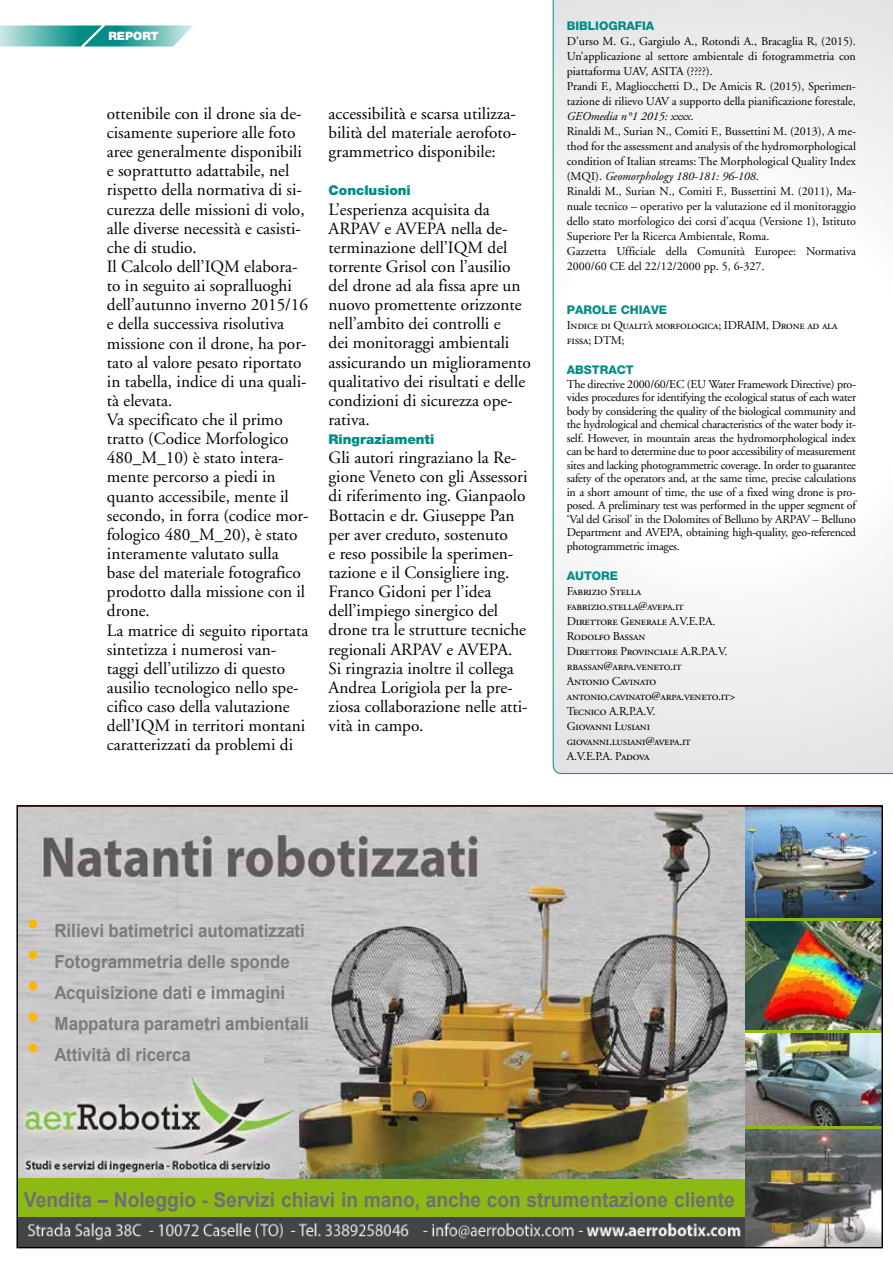
<style>
.page{position:relative;width:893px;height:1263px;background:#fff}
.page>*{position:absolute;margin:0;border:0;box-sizing:border-box;transform-origin:0 0}
.t1{font:700 20.55px "Arial";color:#6d6f71;scale:.93 1}
.t2{font:700 18.15px "Arial";color:#7a7c7f;scale:.93 1}
.t3{font:17.25px/19.2px "Adobe Garamond";color:#000}
.t4{font:900 13.5px "Helvetica Neue";color:#008d86}
.t5{font:12px/15px "Adobe Garamond";color:#000}
.t6{font:12px/15px "Adobe Garamond Regular SC";letter-spacing:-.02em;color:#000}
.t7{font:800 12px "Helvetica Neue";color:#008d86}
.t8{font:900 11.55px "Helvetica Neue";color:#fff}
.s1{font-style:italic}
.s2{font-weight:400;font-size:36px;color:#feb602}
.s3{font-style:inherit}
</style>
<div class="page">
<svg style="left:0;top:26px;width:193px;height:21px;background:#5fb7b3"></svg>
<svg style="left:553px;top:0;width:340px;height:774px"></svg>
<svg style="left:744px;top:918px;width:137px;height:259px;background:#89a83a"></svg>
<div style="left:17px;top:1177px;width:865px;height:44px;background:#8db915"></div>
<svg style="left:763px;top:918px;width:13px;height:211px"></svg>
<img style="left:744px;top:1034px;width:137px;height:91px">
<img style="left:744px;top:807px;width:137px;height:111px">
<img style="left:746px;top:921px;width:135px;height:109px">
<img style="left:264px;top:807px;width:480px;height:372px">
<img style="left:18px;top:807px;width:473px;height:70px">
<img style="left:19px;top:1073px;width:279px;height:104px">
<img style="left:18px;top:1217px;width:728px;height:29px">
<img style="left:746px;top:1129px;width:135px;height:117px">
<p class="t8" style="left:108px;top:29px;width:52px">REPORT</p>
<p class="t3" style="left:107px;top:104px;width:203px">ottenibile con il drone sia de&shy;cisamente superiore alle foto aree generalmente disponibili e soprattutto adattabile, nel rispetto della normativa di si&shy;curezza delle missioni di volo, alle diverse necessità e casisti&shy;che di studio.<br>Il Calcolo dell’IQM elabora&shy;to in seguito ai sopralluoghi dell’autunno inverno 2015/16 e della successiva risolutiva missione con il drone, ha por&shy;tato al valore pesato riportato in tabella, indice di una quali&shy;tà elevata.<br>Va specificato che il primo tratto (Codice Morfologico<br>480_M_10) è stato intera&shy;mente percorso a piedi in quanto accessibile, mente il secondo, in forra (codice mor&shy;fologico 480_M_20), è stato interamente valutato sulla base del materiale fotografico prodotto dalla missione con il drone.<br>La matrice di seguito riportata sintetizza i numerosi van&shy;taggi dell’utilizzo di questo ausilio tecnologico nello spe&shy;cifico caso della valutazione dell’IQM in territori montani caratterizzati da problemi di</p>
<p class="t3" style="left:329px;top:104px;width:190px;text-align:justify">accessibilità e scarsa utilizza&shy;bilità del materiale aerofoto&shy;grammetrico disponibile:</p>
<p class="t4" style="left:329px;top:183px;width:84px">Conclusioni</p>
<p class="t3" style="left:329px;top:200px;width:204px">L’esperienza acquisita da<br>ARPAV e AVEPA nella de&shy;terminazione dell’IQM del torrente Grisol con l’ausilio del drone ad ala fissa apre un nuovo promettente orizzonte nell’ambito dei controlli e<br>dei monitoraggi ambientali assicurando un miglioramento qualitativo dei risultati e delle condizioni di sicurezza ope&shy;rativa.</p>
<p class="t4" style="left:329px;top:431px;width:107px">Ringraziamenti</p>
<p class="t3" style="left:329px;top:449px;width:201px">Gli autori ringraziano la Re&shy;gione Veneto con gli Assessori di riferimento ing. Gianpaolo<br>Bottacin e dr. Giuseppe Pan per aver creduto, sostenuto<br>e reso possibile la sperimen&shy;tazione e il Consigliere ing.<br>Franco Gidoni per l’idea dell’impiego sinergico del drone tra le strutture tecniche regionali ARPAV e AVEPA.<br>Si ringrazia inoltre il collega<br>Andrea Lorigiola per la pre&shy;ziosa collaborazione nelle atti&shy;vità in campo.</p>
<p class="t7" style="left:567px;top:19px;width:89px">BIBLIOGRAFIA</p>
<p class="t5" style="left:567px;top:34px;width:291px">D’urso M. G., Gargiulo A., Rotondi A., Bracaglia R, (2015).<br>Un’applicazione al settore ambientale di fotogrammetria con piattaforma UAV, ASITA (????).<br>Prandi F., Magliocchetti D., De Amicis R. (2015), Sperimen&shy;tazione di rilievo UAV a supporto della pianificazione forestale, <span class="s1">GEOmedia n°1 2015: xxxx</span>.<br>Rinaldi M., Surian N., Comiti F., Bussettini M. (2013), A me&shy;thod for the assessment and analysis of the hydromorphological condition of Italian streams: The Morphological Quality Index (MQI). <span class="s1">Geomorphology 180-181: 96-108</span>.<br>Rinaldi M., Surian N., Comiti F., Bussettini M. (2011), Ma&shy;nuale tecnico – operativo per la valutazione ed il monitoraggio dello stato morfologico dei corsi d’acqua (Versione 1), Istituto Superiore Per la Ricerca Ambientale, Roma.<br>Gazzetta Ufficiale della Comunità Europee: Normativa 2000/60 CE del 22/12/2000 pp. 5, 6-327.</p>
<p class="t7" style="left:567px;top:303px;width:102px">PAROLE CHIAVE</p>
<p class="t6" style="left:567px;top:318px;width:272px">Indice di Qualità morfologica; IDRAIM, Drone ad ala fissa; DTM;</p>
<p class="t7" style="left:567px;top:363px;width:68px">ABSTRACT</p>
<p class="t5" style="left:567px;top:377px;width:291px;line-height:13.5px;text-align:justify">The directive 2000/60/EC (EU Water Framework Directive) pro&shy;vides procedures for identifying the ecological status of each water body by considering the quality of the biological community and the hydrological and chemical characteristics of the water body it&shy;self. However, in mountain areas the hydromorphological index can be hard to determine due to poor accessibility of measurement sites and lacking photogrammetric coverage. In order to guarantee safety of the operators and, at the same time, precise calculations in a short amount of time, the use of a fixed wing drone is pro&shy;posed. A preliminary test was performed in the upper segment of ‘Val del Grisol’ in the Dolomites of Belluno by ARPAV – Belluno Department and AVEPA, obtaining high-quality, geo-referenced photogrammetric images.</p>
<p class="t7" style="left:567px;top:568px;width:53px">AUTORE</p>
<p class="t6" style="left:567px;top:583px;width:170px">Fabrizio Stella fabrizio.stella@avepa.it<br>Direttore Generale A.V.E.P.A.<br>Rodolfo Bassan<br>Direttore Provinciale A.R.P.A.V. rbassan@arpa.veneto.it<br>Antonio Cavinato antonio.cavinato@arpa.veneto.it&gt;<br>Tecnico A.R.P.A.V.<br>Giovanni Lusiani giovanni.lusiani@avepa.it<br>A.V.E.P.A. Padova</p>
<p class="t2" style="left:27px;top:919px;width:300px"><span class="s2">•</span> Rilievi batimetrici automatizzati</p>
<p class="t2" style="left:27px;top:950px;width:284px"><span class="s2">•</span> Fotogrammetria delle sponde</p>
<p class="t2" style="left:27px;top:981px;width:279px"><span class="s2">•</span> Acquisizione dati e immagini</p>
<p class="t2" style="left:27px;top:1012px;width:304px"><span class="s2">•</span> Mappatura parametri ambientali</p>
<p class="t2" style="left:27px;top:1043px;width:178px"><span class="s2">•</span> Attività di ricerca</p>
<p class="t1" style="left:24px;top:1186px;width:766px">Vendita <span class="s3">–</span> Noleggio - Servizi chiavi in mano, anche con strumentazione cliente</p>
</div>
